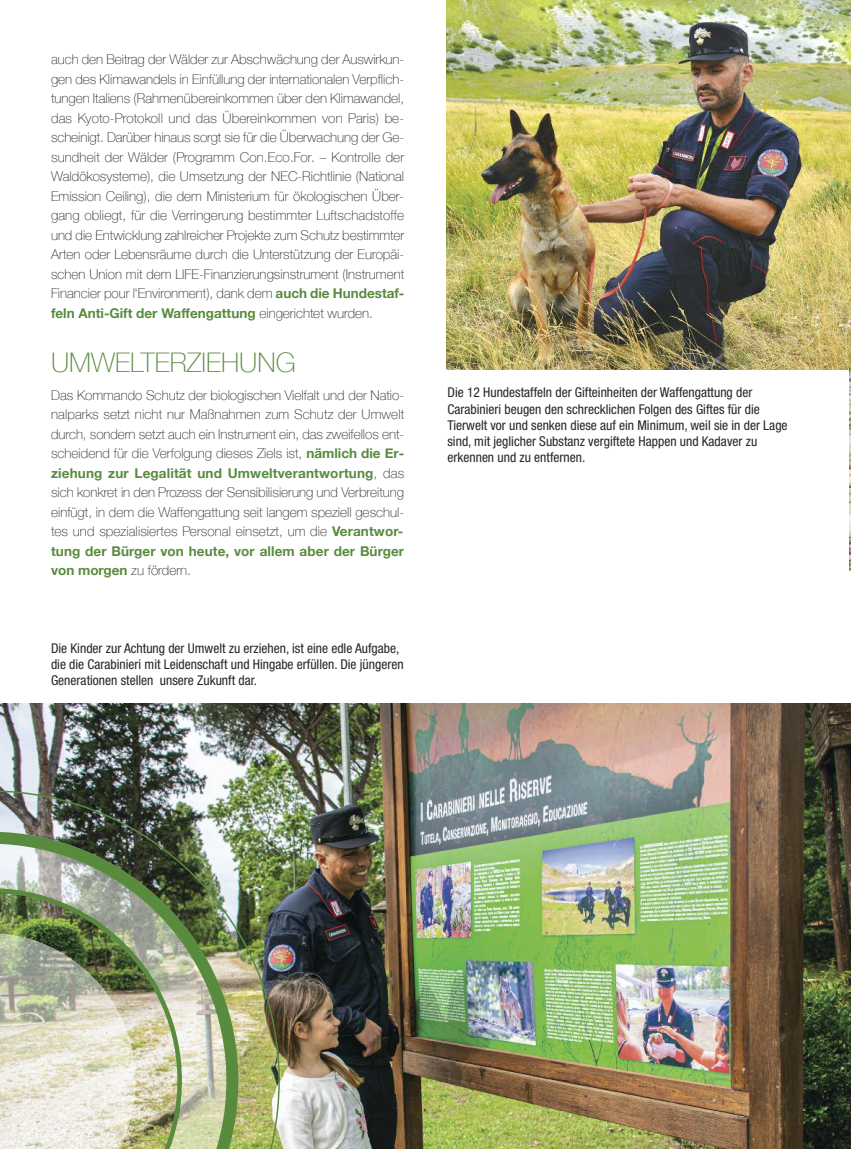
<style>
.page{position:relative;width:851px;height:1149px;background:#fff}
.page>*{position:absolute;margin:0;border:0;box-sizing:border-box;transform-origin:0 0}
.t1{font:100 27px "Helvetica Neue";color:#598b3f}
.t2{font:100 13.5px/19.5px "Helvetica Neue";color:#272526;text-align:justify}
.t3{font:condensed 13.5px/16.2px "Helvetica Neue";color:#272526}
.s1{font-weight:700;color:#598b3f}
</style>
<div class="page">
<img style="left:849px;top:369px;width:1px;height:201px">
<img style="left:0;top:703px;width:850px;height:445px">
<img style="left:446px;top:0;width:404px;height:369px">
<img style="left:0;top:790px;width:280px;height:358px">
<img style="left:0;top:831px;width:238px;height:317px">
<img style="left:0;top:887px;width:182px;height:261px">
<p class="t2" style="left:51px;top:49px;width:355px">auch den Beitrag der Wälder zur Abschwächung der Auswirkun&shy;gen des Klimawandels in Einfüllung der internationalen Verpflich&shy;tungen Italiens (Rahmenübereinkommen über den Klimawandel, das Kyoto-Protokoll und das Übereinkommen von Paris) be&shy;scheinigt. Darüber hinaus sorgt sie für die Überwachung der Ge&shy;sundheit der Wälder (Programm Con.Eco.For. – Kontrolle der Waldökosysteme), die Umsetzung der NEC-Richtlinie (National Emission Ceiling), die dem Ministerium für ökologischen Über&shy;gang obliegt, für die Verringerung bestimmter Luftschadstoffe und die Entwicklung zahlreicher Projekte zum Schutz bestimmter Arten oder Lebensräume durch die Unterstützung der Europäi&shy;schen Union mit dem LIFE-Finanzierungsinstrument (Instrument Financier pour l'Environment), dank dem <span class="s1">auch die Hundestaf&shy;feln Anti-Gift der Waffengattung</span> eingerichtet wurden.</p>
<h1 class="t1" style="left:51px;top:345px;width:246px">UMWELTERZIEHUNG</h1>
<p class="t2" style="left:51px;top:385px;width:354px">Das Kommando Schutz der biologischen Vielfalt und der Natio&shy;nalparks setzt nicht nur Maßnahmen zum Schutz der Umwelt durch, sondern setzt auch ein Instrument ein, das zweifellos ent&shy;scheidend für die Verfolgung dieses Ziels ist, <span class="s1">nämlich die Er&shy;ziehung zur Legalität und Umweltverantwortung</span>, das sich konkret in den Prozess der Sensibilisierung und Verbreitung einfügt, in dem die Waffengattung seit langem speziell geschul&shy;tes und spezialisiertes Personal einsetzt, um die <span class="s1">Verantwor&shy;tung der Bürger von heute, vor allem aber der Bürger von morgen</span> zu fördern.</p>
<p class="t3" style="left:447px;top:385px;width:341px">Die 12 Hundestaffeln der Gifteinheiten der Waffengattung der Carabinieri beugen den schrecklichen Folgen des Giftes für die Tierwelt vor und senken diese auf ein Minimum, weil sie in der Lage sind, mit jeglicher Substanz vergiftete Happen und Kadaver zu erkennen und zu entfernen.</p>
<p class="t3" style="left:51px;top:640px;width:354px">Die Kinder zur Achtung der Umwelt zu erziehen, ist eine edle Aufgabe, die die Carabinieri mit Leidenschaft und Hingabe erfüllen. Die jüngeren<br>Generationen stellen unsere Zukunft dar.</p>
</div>
